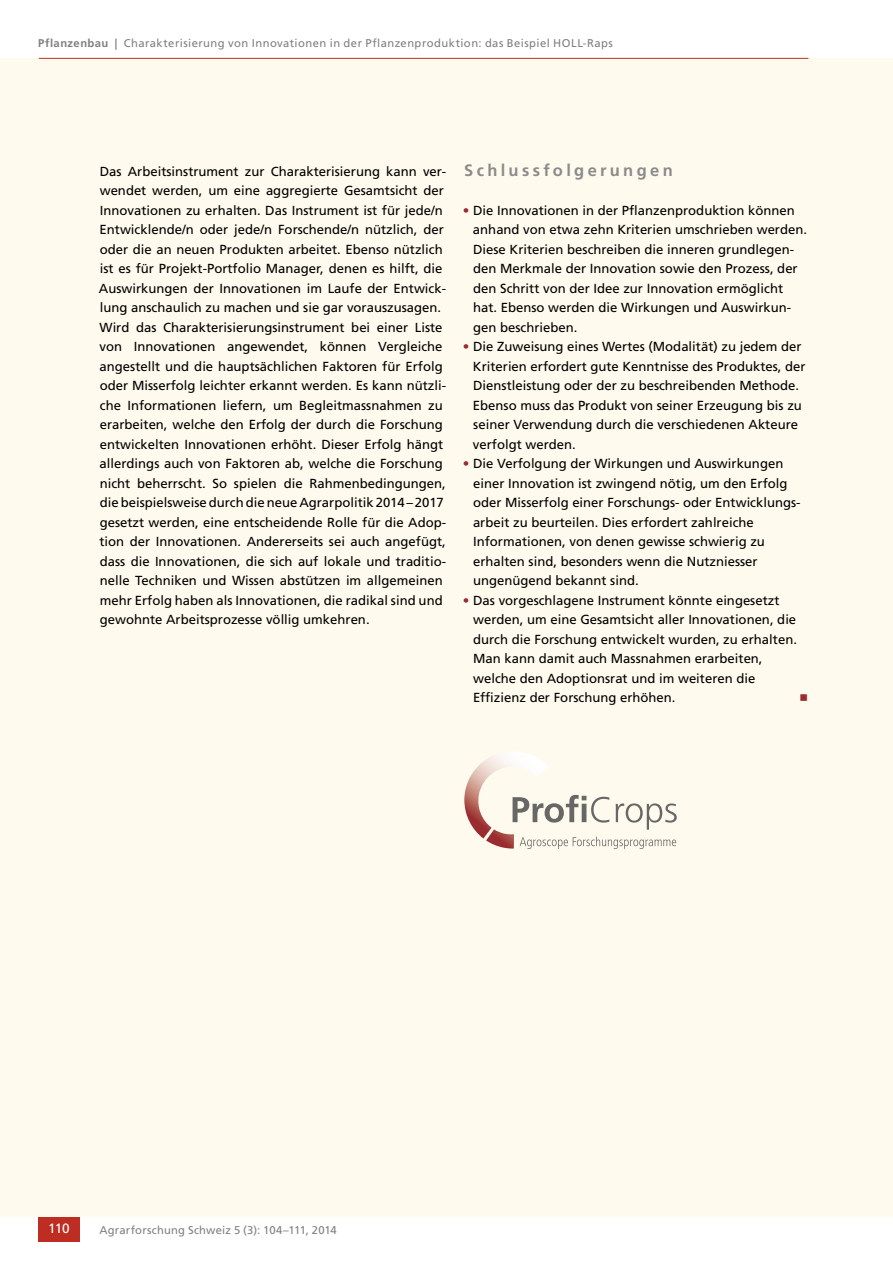
<style>
.page{position:relative;width:893px;height:1263px;background:#fff}
.page>*{position:absolute;margin:0;border:0;box-sizing:border-box;transform-origin:0 0}
.t1{font:700 16.5px "Frutiger LT Std";letter-spacing:.205em;color:#8b8b8b}
.t2{font:13.5px "Frutiger LT Std";color:#fff}
.t3{font:13.2px/19.5px "Frutiger LT Std";color:#000}
.t4{font:13.2px "Universal Newswith Comm Pi";color:#9a2b2f}
.t5{font:11.25px "Frutiger LT Std";letter-spacing:.035em;color:#808080}
.t6{font:11.25px "Frutiger LT Std";letter-spacing:.015em;color:#808080}
.s1{font-weight:700}
.s2{color:#9a2b2f}
</style>
<div class="page">
<hr style="left:38px;top:1216px;width:770px;height:1px;background:#bd2d21">
<div style="left:38px;top:1216px;width:42px;height:26px;background:#bd2d21"></div>
<div style="left:0;top:58px;width:893px;height:1158px;background:#fefaed"></div>
<hr style="left:39px;top:58px;width:769px;height:1px;background:#bd2d21">
<svg style="left:464px;top:751px;width:213px;height:98px"></svg>
<p class="t5" style="left:38px;top:36px;width:576px"><span class="s1">Pflanzenbau |</span> Charakterisierung von Innovationen in der Pflanzenproduktion: das Beispiel HOLL-Raps</p>
<p class="t3" style="left:99px;top:161px;width:349px">Das Arbeitsinstrument zur Charakterisierung kann ver&shy;wendet werden, um eine aggregierte Gesamtsicht der Innovationen zu erhalten. Das Instrument ist für jede/n Entwicklende/n oder jede/n Forschende/n nützlich, der oder die an neuen Produkten arbeitet. Ebenso nützlich ist es für Projekt-Portfolio Manager, denen es hilft, die Auswirkungen der Innovationen im Laufe der Entwick&shy;lung anschaulich zu machen und sie gar vorauszusagen.<br>Wird das Charakterisierungsinstrument bei einer Liste von Innovationen angewendet, können Vergleiche angestellt und die hauptsächlichen Faktoren für Erfolg oder Misserfolg leichter erkannt werden. Es kann nützli&shy;che Informationen liefern, um Begleitmassnahmen zu erarbeiten, welche den Erfolg der durch die Forschung entwickelten Innovationen erhöht. Dieser Erfolg hängt allerdings auch von Faktoren ab, welche die Forschung nicht beherrscht. So spielen die Rahmenbedingungen, die beispielsweise durch die neue Agrarpolitik 2014–2017 gesetzt werden, eine entscheidende Rolle für die Adop&shy;tion der Innovationen. Andererseits sei auch angefügt, dass die Innovationen, die sich auf lokale und traditio&shy;nelle Techniken und Wissen abstützen im allgemeinen mehr Erfolg haben als Innovationen, die radikal sind und gewohnte Arbeitsprozesse völlig umkehren.</p>
<p class="t1" style="left:464px;top:160px;width:210px">Schlussfolgerungen</p>
<p class="t3" style="left:473px;top:200px;width:336px;text-indent:-10px"><span class="s2">•</span> Die Innovationen in der Pflanzenproduktion können anhand von etwa zehn Kriterien umschrieben werden.<br>Diese Kriterien beschreiben die inneren grundlegen&shy;den Merkmale der Innovation sowie den Prozess, der den Schritt von der Idee zur Innovation ermöglicht hat. Ebenso werden die Wirkungen und Auswirkun&shy;gen beschrieben.</p>
<p class="t3" style="left:473px;top:337px;width:334px;text-indent:-10px"><span class="s2">•</span> Die Zuweisung eines Wertes (Modalität) zu jedem der Kriterien erfordert gute Kenntnisse des Produktes, der Dienstleistung oder der zu beschreibenden Methode.<br>Ebenso muss das Produkt von seiner Erzeugung bis zu seiner Verwendung durch die verschiedenen Akteure verfolgt werden.</p>
<p class="t3" style="left:473px;top:454px;width:329px;text-indent:-10px"><span class="s2">•</span> Die Verfolgung der Wirkungen und Auswirkungen einer Innovation ist zwingend nötig, um den Erfolg oder Misserfolg einer Forschungs- oder Entwicklungs&shy;arbeit zu beurteilen. Dies erfordert zahlreiche Informationen, von denen gewisse schwierig zu erhalten sind, besonders wenn die Nutzniesser ungenügend bekannt sind.</p>
<p class="t3" style="left:473px;top:590px;width:325px;text-indent:-10px"><span class="s2">•</span> Das vorgeschlagene Instrument könnte eingesetzt werden, um eine Gesamtsicht aller Innovationen, die durch die Forschung entwickelt wurden, zu erhalten.<br>Man kann damit auch Massnahmen erarbeiten, welche den Adoptionsrat und im weiteren die Effizienz der Forschung erhöhen.</p>
<p class="t4" style="left:800px;top:692px;width:9px">n</p>
<p class="t2" style="left:48px;top:1221px;width:23px">110</p>
<p class="t6" style="left:99px;top:1223px;width:239px">Agrarforschung Schweiz 5 (3): 104–111, 2014</p>
</div>
